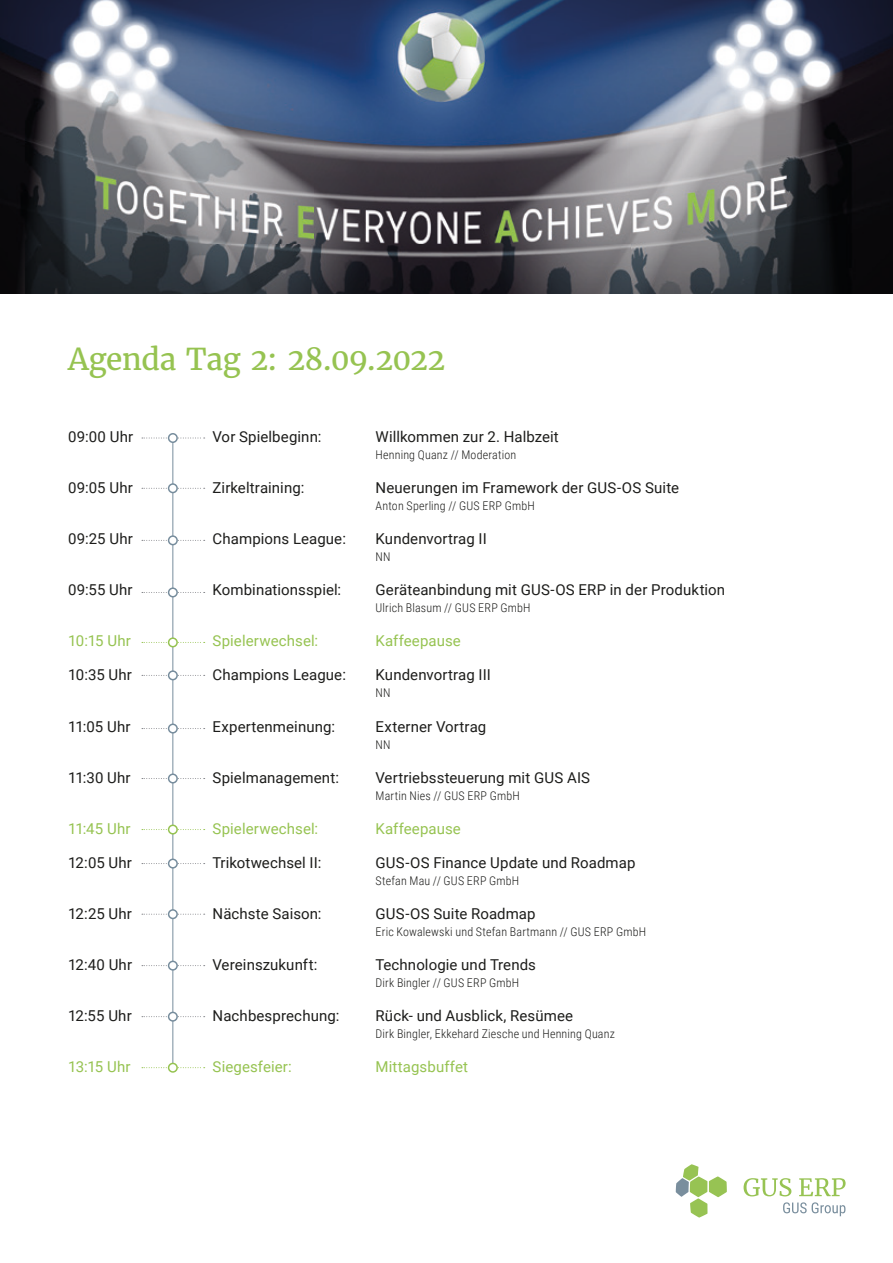
<style>
.page{position:relative;width:893px;height:1263px;background:#fff}
.page>*{position:absolute;margin:0;border:0;box-sizing:border-box;transform-origin:0 0}
.t1{font:30px "Merriweather";letter-spacing:-.02em;color:#96c351}
.t2{font:15px "Roboto";letter-spacing:.01em;color:#1d1d1b}
.t3{font:15px "Roboto";letter-spacing:.005em;color:#96c351}
.t4{font:300 12px "Roboto Condensed";letter-spacing:.015em;color:#1d1d1b}
</style>
<div class="page">
<img style="left:0;top:0;width:893px;height:293px">
<svg style="left:744px;top:1178px;width:47px;height:18px"></svg>
<svg style="left:799px;top:1178px;width:47px;height:18px"></svg>
<svg style="left:783px;top:1202px;width:62px;height:14px"></svg>
<svg style="left:676px;top:1164px;width:51px;height:53px"></svg>
<hr style="left:172px;top:435px;width:1px;height:636px;background:#778d9d">
<svg style="left:142px;top:438px;width:63px;height:1px"></svg>
<div style="left:169px;top:434px;width:8px;height:8px;background:#fff;border-radius:50%"></div>
<div style="left:168px;top:433px;width:10px;height:10px;border:2px solid #778d9d;border-radius:50%"></div>
<svg style="left:142px;top:540px;width:63px;height:1px"></svg>
<div style="left:169px;top:536px;width:8px;height:9px;background:#fff;border-radius:50%"></div>
<div style="left:168px;top:535px;width:10px;height:10px;border:2px solid #778d9d;border-radius:50%"></div>
<svg style="left:142px;top:592px;width:63px;height:1px"></svg>
<div style="left:169px;top:588px;width:8px;height:9px;background:#fff;border-radius:50%"></div>
<div style="left:168px;top:587px;width:10px;height:10px;border:2px solid #778d9d;border-radius:50%"></div>
<svg style="left:142px;top:675px;width:63px;height:1px"></svg>
<div style="left:169px;top:671px;width:8px;height:9px;background:#fff;border-radius:50%"></div>
<div style="left:168px;top:670px;width:10px;height:10px;border:2px solid #778d9d;border-radius:50%"></div>
<svg style="left:142px;top:728px;width:63px;height:1px"></svg>
<div style="left:169px;top:724px;width:8px;height:9px;background:#fff;border-radius:50%"></div>
<div style="left:168px;top:723px;width:10px;height:10px;border:2px solid #778d9d;border-radius:50%"></div>
<svg style="left:142px;top:778px;width:63px;height:1px"></svg>
<div style="left:169px;top:774px;width:8px;height:9px;background:#fff;border-radius:50%"></div>
<div style="left:168px;top:773px;width:10px;height:10px;border:2px solid #778d9d;border-radius:50%"></div>
<svg style="left:142px;top:863px;width:63px;height:1px"></svg>
<div style="left:169px;top:859px;width:8px;height:9px;background:#fff;border-radius:50%"></div>
<div style="left:168px;top:858px;width:10px;height:10px;border:2px solid #778d9d;border-radius:50%"></div>
<svg style="left:142px;top:965px;width:63px;height:1px"></svg>
<div style="left:169px;top:961px;width:8px;height:9px;background:#fff;border-radius:50%"></div>
<div style="left:168px;top:961px;width:10px;height:10px;border:2px solid #778d9d;border-radius:50%"></div>
<svg style="left:142px;top:1016px;width:63px;height:1px"></svg>
<div style="left:169px;top:1012px;width:8px;height:9px;background:#fff;border-radius:50%"></div>
<div style="left:168px;top:1012px;width:10px;height:10px;border:2px solid #778d9d;border-radius:50%"></div>
<svg style="left:142px;top:642px;width:63px;height:1px"></svg>
<div style="left:169px;top:638px;width:8px;height:9px;background:#fff;border-radius:50%"></div>
<div style="left:168px;top:637px;width:10px;height:10px;border:2px solid #96c351;border-radius:50%"></div>
<svg style="left:142px;top:1067px;width:63px;height:1px"></svg>
<div style="left:169px;top:1063px;width:8px;height:9px;background:#fff;border-radius:50%"></div>
<div style="left:168px;top:1063px;width:10px;height:10px;border:2px solid #96c351;border-radius:50%"></div>
<svg style="left:142px;top:829px;width:63px;height:1px"></svg>
<div style="left:169px;top:825px;width:8px;height:9px;background:#fff;border-radius:50%"></div>
<div style="left:168px;top:824px;width:10px;height:10px;border:2px solid #96c351;border-radius:50%"></div>
<svg style="left:142px;top:488px;width:63px;height:1px"></svg>
<div style="left:169px;top:484px;width:8px;height:8px;background:#fff;border-radius:50%"></div>
<div style="left:168px;top:483px;width:10px;height:10px;border:2px solid #778d9d;border-radius:50%"></div>
<svg style="left:142px;top:914px;width:63px;height:1px"></svg>
<div style="left:169px;top:910px;width:8px;height:8px;background:#fff;border-radius:50%"></div>
<div style="left:168px;top:909px;width:10px;height:10px;border:2px solid #778d9d;border-radius:50%"></div>
<h1 class="t1" style="left:68px;top:340px;width:379px">Agenda Tag 2: 28.09.2022</h1>
<p class="t2" style="left:68px;top:426px;width:67px">09:00 Uhr</p>
<p class="t2" style="left:213px;top:426px;width:110px">Vor Spielbeginn:</p>
<p class="t2" style="left:376px;top:426px;width:185px">Willkommen zur 2. Halbzeit</p>
<p class="t4" style="left:376px;top:447px;width:142px">Henning Quanz // Moderation</p>
<p class="t2" style="left:68px;top:477px;width:66px">09:05 Uhr</p>
<p class="t2" style="left:213px;top:477px;width:93px">Zirkeltraining:</p>
<p class="t2" style="left:376px;top:477px;width:305px">Neuerungen im Framework der GUS-OS Suite</p>
<p class="t4" style="left:376px;top:498px;width:161px">Anton Sperling // GUS ERP GmbH</p>
<p class="t2" style="left:68px;top:528px;width:66px">09:25 Uhr</p>
<p class="t2" style="left:213px;top:528px;width:135px">Champions League:</p>
<p class="t2" style="left:376px;top:528px;width:113px">Kundenvortrag II</p>
<p class="t4" style="left:376px;top:549px;width:16px">NN</p>
<p class="t2" style="left:68px;top:580px;width:66px">09:55 Uhr</p>
<p class="t2" style="left:213px;top:580px;width:130px">Kombinationsspiel:</p>
<p class="t2" style="left:376px;top:580px;width:351px">Geräteanbindung mit GUS-OS ERP in der Produktion</p>
<p class="t4" style="left:376px;top:600px;width:157px">Ulrich Blasum // GUS ERP GmbH</p>
<p class="t3" style="left:68px;top:631px;width:64px">10:15 Uhr</p>
<p class="t3" style="left:213px;top:631px;width:107px">Spielerwechsel:</p>
<p class="t3" style="left:376px;top:631px;width:87px">Kaffeepause</p>
<p class="t2" style="left:68px;top:665px;width:65px">10:35 Uhr</p>
<p class="t2" style="left:213px;top:665px;width:135px">Champions League:</p>
<p class="t2" style="left:376px;top:665px;width:117px">Kundenvortrag III</p>
<p class="t4" style="left:376px;top:685px;width:16px">NN</p>
<p class="t2" style="left:68px;top:716px;width:64px">11:05 Uhr</p>
<p class="t2" style="left:213px;top:716px;width:124px">Expertenmeinung:</p>
<p class="t2" style="left:376px;top:716px;width:112px">Externer Vortrag</p>
<p class="t4" style="left:376px;top:736px;width:16px">NN</p>
<p class="t2" style="left:68px;top:767px;width:64px">11:30 Uhr</p>
<p class="t2" style="left:213px;top:767px;width:128px">Spielmanagement:</p>
<p class="t2" style="left:376px;top:767px;width:216px">Vertriebssteuerung mit GUS AIS</p>
<p class="t4" style="left:376px;top:787px;width:146px">Martin Nies // GUS ERP GmbH</p>
<p class="t3" style="left:68px;top:818px;width:64px">11:45 Uhr</p>
<p class="t3" style="left:213px;top:818px;width:107px">Spielerwechsel:</p>
<p class="t3" style="left:376px;top:818px;width:87px">Kaffeepause</p>
<p class="t2" style="left:68px;top:852px;width:65px">12:05 Uhr</p>
<p class="t2" style="left:213px;top:852px;width:110px">Trikotwechsel II:</p>
<p class="t2" style="left:376px;top:852px;width:261px">GUS-OS Finance Update und Roadmap</p>
<p class="t4" style="left:376px;top:872px;width:145px">Stefan Mau // GUS ERP GmbH</p>
<p class="t2" style="left:68px;top:903px;width:66px">12:25 Uhr</p>
<p class="t2" style="left:213px;top:903px;width:110px">Nächste Saison:</p>
<p class="t2" style="left:376px;top:903px;width:162px">GUS-OS Suite Roadmap</p>
<p class="t4" style="left:376px;top:923px;width:272px">Eric Kowalewski und Stefan Bartmann // GUS ERP GmbH</p>
<p class="t2" style="left:68px;top:954px;width:66px">12:40 Uhr</p>
<p class="t2" style="left:213px;top:954px;width:106px">Vereinszukunft:</p>
<p class="t2" style="left:376px;top:954px;width:162px">Technologie und Trends</p>
<p class="t4" style="left:376px;top:974px;width:145px">Dirk Bingler // GUS ERP GmbH</p>
<p class="t2" style="left:68px;top:1005px;width:65px">12:55 Uhr</p>
<p class="t2" style="left:213px;top:1005px;width:128px">Nachbesprechung:</p>
<p class="t2" style="left:376px;top:1005px;width:199px">Rück- und Ausblick, Resümee</p>
<p class="t4" style="left:376px;top:1025px;width:241px">Dirk Bingler, Ekkehard Ziesche und Henning Quanz</p>
<p class="t3" style="left:68px;top:1056px;width:64px">13:15 Uhr</p>
<p class="t3" style="left:213px;top:1056px;width:81px">Siegesfeier:</p>
<p class="t3" style="left:376px;top:1056px;width:94px">Mittagsbuffet</p>
</div>
